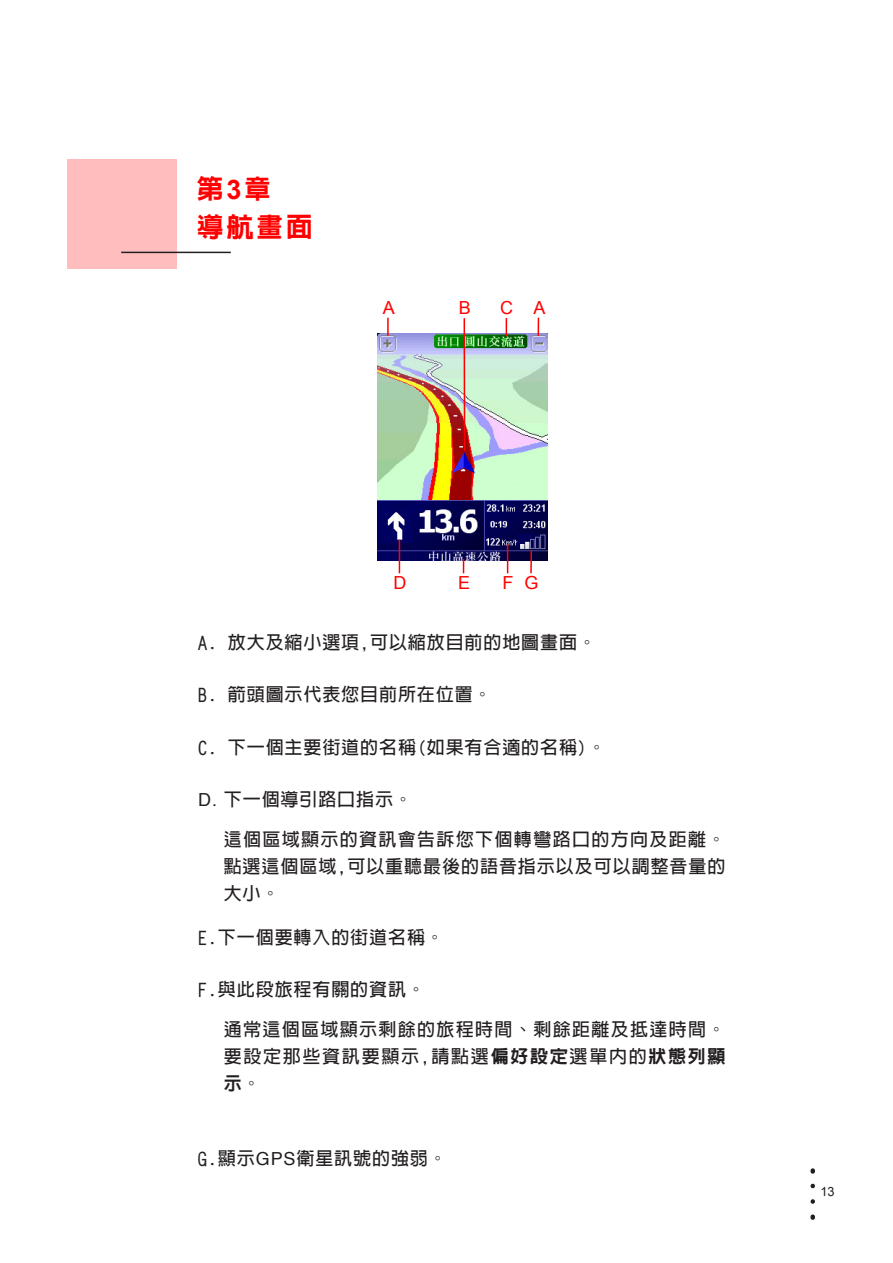
<style>
.page{position:relative;width:893px;height:1263px;background:#fff}
.page>*{position:absolute;margin:0;border:0;box-sizing:border-box;transform-origin:0 0}
.t1{font:800 27px "Lin Gothic";color:#f00}
.t2{font:700 18px/27px "Lin Gothic";letter-spacing:.05em;color:#231f20;text-align:justify}
.t3{font:18px "Arial";color:#f00}
.t4{font:12.75px "Arial";color:#231f20}
.s1{font-family:"Arial";font-weight:700}
.s2{font-family:"Helvetica";font-weight:400}
.s3{font-weight:800}
</style>
<div class="page">
<img style="left:378px;top:333px;width:170px;height:227px">
<div style="left:67px;top:159px;width:109px;height:110px;background:#ffbebd"></div>
<hr style="left:121px;top:252px;width:110px;height:1px;background:#231f20">
<hr style="left:399px;top:540px;width:1px;height:33px;background:#f00">
<svg style="left:463px;top:559px;width:1px;height:14px"></svg>
<svg style="left:507px;top:544px;width:1px;height:29px"></svg>
<hr style="left:530px;top:550px;width:2px;height:23px;background:#f00">
<svg style="left:387px;top:318px;width:2px;height:18px"></svg>
<hr style="left:463px;top:318px;width:2px;height:133px;background:#f00">
<svg style="left:506px;top:318px;width:1px;height:18px"></svg>
<svg style="left:537px;top:318px;width:2px;height:18px"></svg>
<svg style="left:810px;top:1170px;width:5px;height:16px"></svg>
<svg style="left:810px;top:1186px;width:5px;height:33px"></svg>
<h1 class="t1" style="left:197px;top:175px;width:76px">第<span class="s1">3</span>章</h1>
<h1 class="t1" style="left:197px;top:213px;width:118px">導航畫面</h1>
<p class="t3" style="left:383px;top:298px;width:14px">A</p>
<p class="t3" style="left:459px;top:297px;width:14px">B</p>
<p class="t3" style="left:500px;top:298px;width:47px">C A</p>
<p class="t3" style="left:393px;top:572px;width:14px">D</p>
<p class="t3" style="left:458px;top:572px;width:14px">E</p>
<p class="t3" style="left:503px;top:572px;width:37px">F G</p>
<p class="t2" style="left:198px;top:628px;width:399px">A. 放大及縮小選項,可以縮放目前的地圖畫面。</p>
<p class="t2" style="left:198px;top:681px;width:295px">B. 箭頭圖示代表您目前所在位置。</p>
<p class="t2" style="left:198px;top:733px;width:409px">C. 下一個主要街道的名稱(如果有合適的名稱)。</p>
<p class="t2" style="left:198px;top:786px;width:215px"><span class="s2">D.</span> 下一個導引路口指示。</p>
<p class="t2" style="left:224px;top:825px;width:503px">這個區域顯示的資訊會告訴您下個轉彎路口的方向及距離。點選這個區域,可以重聽最後的語音指示以及可以調整音量的大小。</p>
<p class="t2" style="left:198px;top:923px;width:247px">E.下一個要轉入的街道名稱。</p>
<p class="t2" style="left:198px;top:976px;width:228px">F.與此段旅程有關的資訊。</p>
<p class="t2" style="left:224px;top:1016px;width:503px">通常這個區域顯示剩餘的旅程時間、剩餘距離及抵達時間。要設定那些資訊要顯示,請點選<span class="s3">偏好設定</span>選單內的<span class="s3">狀態列顯示</span>。</p>
<p class="t2" style="left:198px;top:1145px;width:250px">G.顯示<span class="s2">GPS</span>衛星訊號的強弱。</p>
<p class="t4" style="left:820px;top:1185px;width:16px">13</p>
</div>
